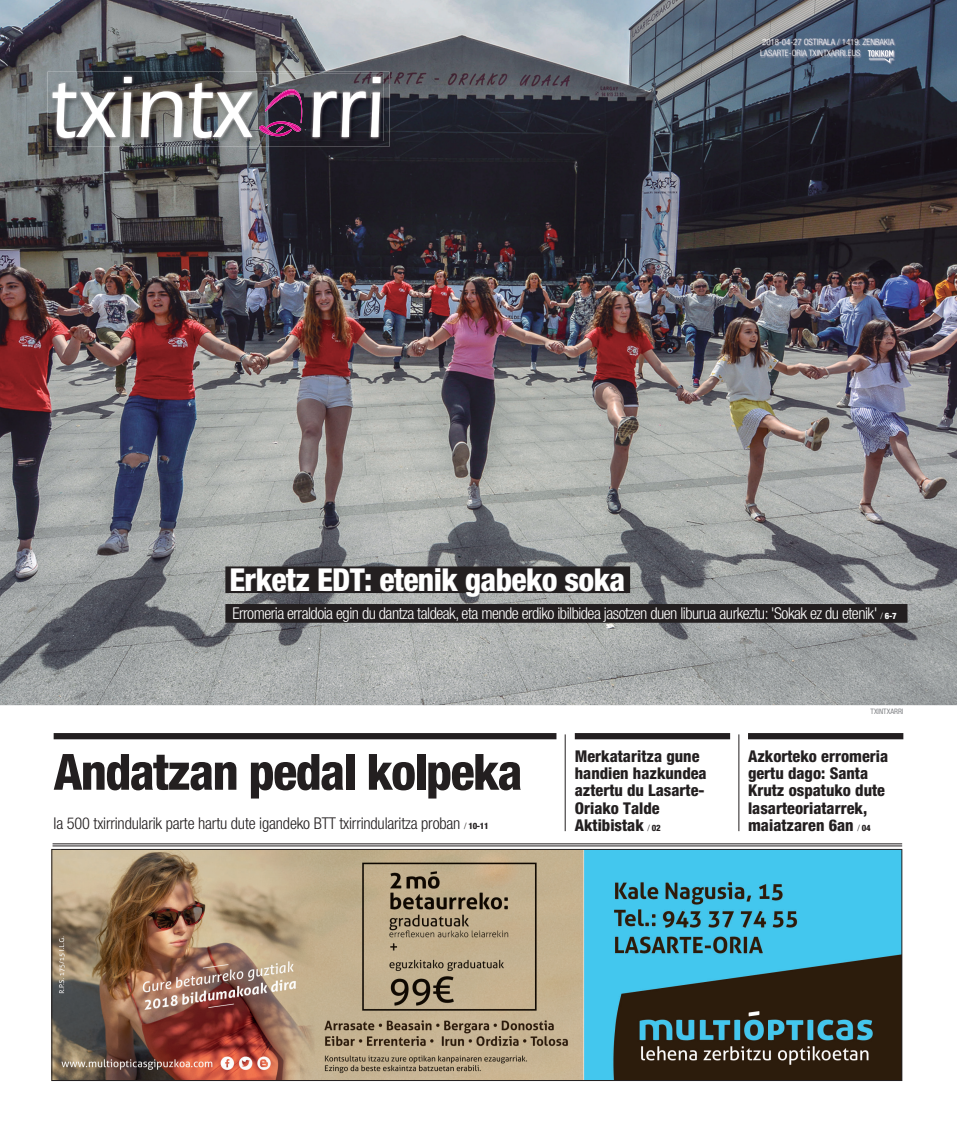
<style>
.page{position:relative;width:957px;height:1134px;background:#fff}
.page>*{position:absolute;margin:0;border:0;box-sizing:border-box;transform-origin:0 0}
.t1{font:800 condensed 50px "Helvetica Neue";letter-spacing:-.03em;color:#231f20}
.t2{font:800 condensed 31.62px "Helvetica Neue";letter-spacing:-.02em;color:#fff}
.t3{font:800 condensed 16.25px/17.2px "Helvetica Neue";color:#231f20}
.t4{font:300 condensed 16.25px "Helvetica Neue";letter-spacing:-.03em;color:#fff}
.t5{font:300 condensed 16.25px "Helvetica Neue";letter-spacing:-.01em;color:#231f20}
.t6{font:300 condensed 8.75px/11.2px "Helvetica Neue";color:#fff}
.t7{font:condensed 7.5px "Helvetica Neue";color:#808285}
.s1{font-size:8.75px}
.s2{font-weight:800;font-size:8.75px}
.s3{font-weight:300;font-size:8.75px}
</style>
<div class="page">
<img style="left:0;top:0;width:957px;height:705px">
<hr style="left:53px;top:844px;width:849px;height:1px;background:#231f20">
<hr style="left:53px;top:846px;width:849px;height:1px;background:#231f20">
<img style="left:760px;top:39px;width:135px;height:26px">
<img style="left:879px;top:50px;width:14px;height:7px">
<hr style="left:738px;top:734px;width:1px;height:97px;background:#231f20">
<div style="left:54px;top:733px;width:502px;height:6px;background:#231f20"></div>
<hr style="left:565px;top:734px;width:1px;height:97px;background:#231f20">
<div style="left:225px;top:604px;width:682px;height:19px;background:#231f20"></div>
<div style="left:225px;top:566px;width:405px;height:27px;background:#231f20"></div>
<img style="left:48px;top:72px;width:341px;height:75px">
<img style="left:49px;top:74px;width:335px;height:67px">
<svg style="left:53px;top:59px;width:328px;height:86px;background:#747277"></svg>
<div style="left:575px;top:733px;width:155px;height:6px;background:#231f20"></div>
<div style="left:748px;top:733px;width:155px;height:6px;background:#231f20"></div>
<img style="left:54px;top:851px;width:846px;height:228px">
<div style="left:52px;top:849px;width:850px;height:232px;border:1px solid #231f20"></div>
<p class="t6" style="left:760px;top:36px;width:135px">2018-04-27 OSTIRALA / 1419. ZENBAKIA<br>LASARTE-ORIA TXINTXARRI.EUS</p>
<h2 class="t2" style="left:229px;top:560px;width:397px">Erketz EDT: etenik gabeko soka</h2>
<p class="t4" style="left:232px;top:604px;width:665px">Erromeria erraldoia egin du dantza taldeak, eta mende erdiko ibilbidea jasotzen duen liburua aurkeztu: 'Sokak ez du etenik' <span class="s1">/</span> <span class="s2">6-7</span></p>
<h1 class="t1" style="left:54px;top:741px;width:470px">Andatzan pedal kolpeka</h1>
<p class="t5" style="left:54px;top:814px;width:436px">Ia 500 txirrindularik parte hartu dute igandeko BTT txirrindularitza proban <span class="s1">/</span> <span class="s2">10-11</span></p>
<p class="t7" style="left:870px;top:707px;width:34px">TXINTXARRI</p>
<p class="t3" style="left:575px;top:747px;width:133px">Merkataritza gune handien hazkundea aztertu du Lasarte-<br>Oriako Talde<br>Aktibistak <span class="s3">/</span> <span class="s1">02</span></p>
<p class="t3" style="left:748px;top:747px;width:142px">Azkorteko erromeria gertu dago: Santa<br>Krutz ospatuko dute lasarteoriatarrek, maiatzaren 6an <span class="s3">/</span> <span class="s1">04</span></p>
</div>
